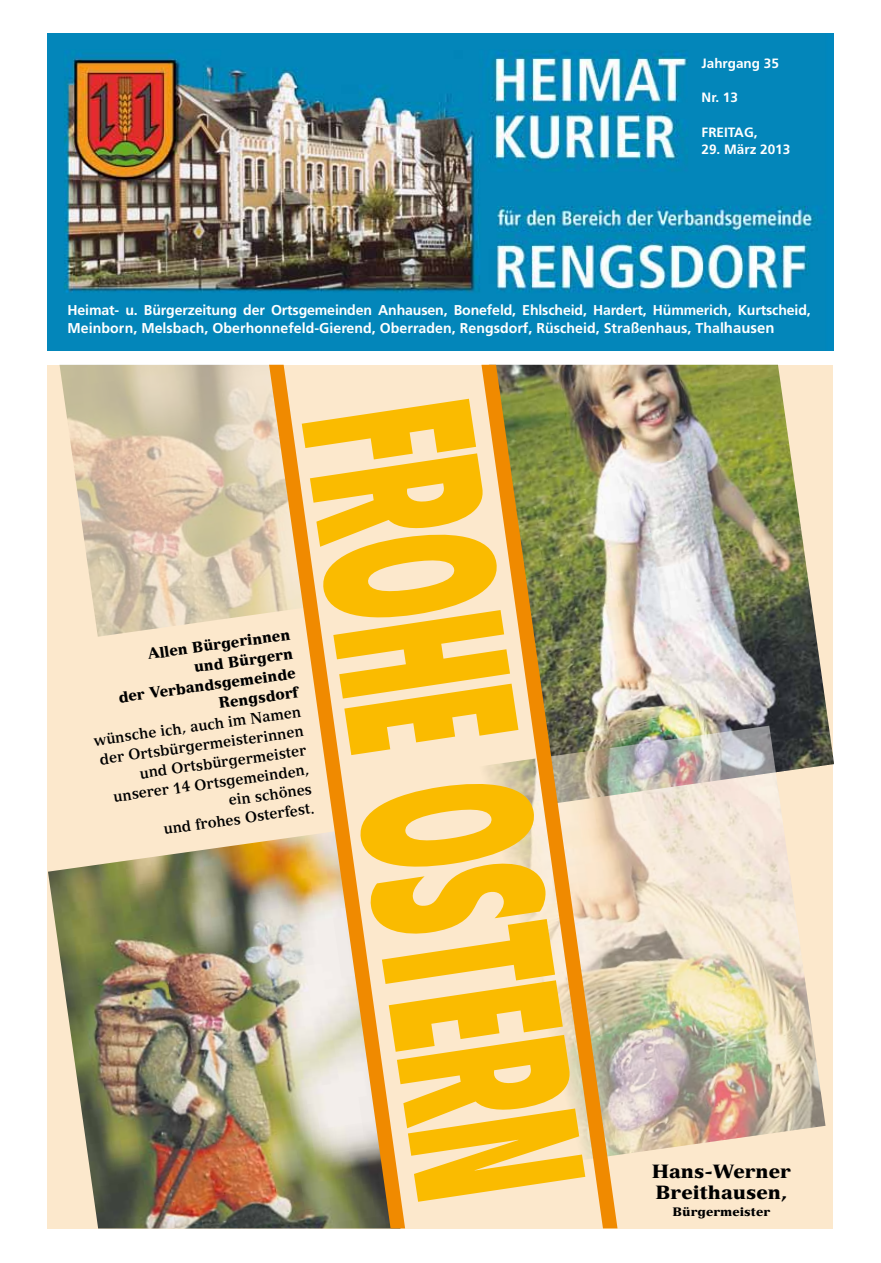
<style>
.page{position:relative;width:881px;height:1263px;background:#fff}
.page>*{position:absolute;margin:0;border:0;box-sizing:border-box;transform-origin:0 0}
.t1{font:900 18.75px/21px "Versailles LT";color:#000}
.t2{font:700 15px/19.5px "Versailles LT";color:#000;text-align:right;scale:.93 1}
.t3{font:900 15px/19.5px "Versailles LT";color:#000;text-align:right;scale:.93 1}
.t4{font:700 14.25px/18px "Frutiger LT";letter-spacing:-.01em;color:#fff}
.t5{font:700 13.5px "Frutiger LT";color:#fff}
.t6{font:900 12px "Versailles LT";color:#000}
.s1{font-size:15px}
</style>
<div class="page">
<div style="left:47px;top:365px;width:784px;height:863px;background:#fce8cc"></div>
<img style="left:59px;top:365px;width:210px;height:272px">
<img style="left:48px;top:840px;width:221px;height:388px">
<img style="left:617px;top:365px;width:216px;height:439px">
<img style="left:617px;top:726px;width:208px;height:429px">
<img style="left:269px;top:365px;width:136px;height:863px">
<img style="left:481px;top:365px;width:136px;height:863px">
<img style="left:48px;top:33px;width:784px;height:318px">
<svg style="left:301px;top:399px;width:284px;height:803px"></svg>
<p class="t5" style="left:701px;top:55px;width:79px">Jahrgang 35</p>
<p class="t5" style="left:701px;top:90px;width:38px">Nr. 13</p>
<p class="t5" style="left:701px;top:124px;width:57px">FREITAG,</p>
<p class="t5" style="left:701px;top:141px;width:90px">29. März 2013</p>
<p class="t4" style="left:68px;top:301px;width:744px">Heimat- u. Bürgerzeitung der Ortsgemeinden Anhausen, Bonefeld, Ehlscheid, Hardert, Hümmerich, Kurtscheid,<br>Meinborn, Melsbach, Oberhonnefeld-Gierend, Oberraden, Rengsdorf, Rüscheid, Straßenhaus, Thal<span class="s1">hausen</span></p>
<p class="t3" style="left:112px;top:649px;width:193px;rotate:-8deg">Allen Bürgerinnen<br>und Bürgern<br>der Verbandsgemeinde<br>Rengsdorf</p>
<p class="t2" style="left:92px;top:731px;width:226px;rotate:-8deg">wünsche ich, auch im Namen der Ortsbürgermeisterinnen und Ortsbürgermeister unserer 14 Ortsgemeinden, ein schönes<br>und frohes Osterfest.</p>
<h1 class="t1" style="left:651px;top:1161px;width:141px">Hans-Werner<br>Breithausen,</h1>
<p class="t6" style="left:672px;top:1204px;width:99px">Bürgermeister</p>
</div>
